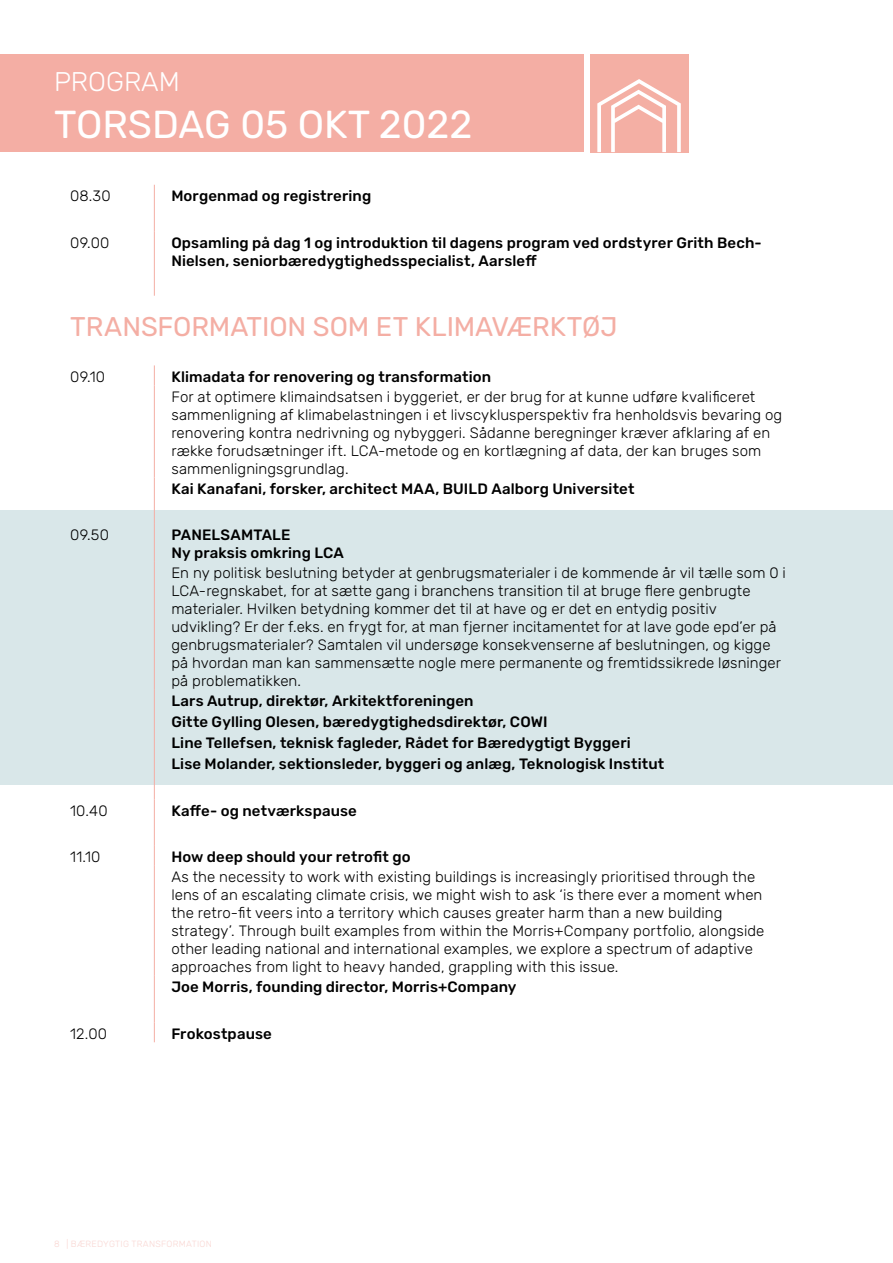
<style>
.page{position:relative;width:893px;height:1263px;background:#fff}
.page>*{position:absolute;margin:0;border:0;box-sizing:border-box;transform-origin:0 0}
.t1{font:39px "Rubik";color:#fff}
.t2{font:27px "Rubik";letter-spacing:-.005em;color:#f4aea4}
.t3{font:300 27px "Rubik";color:#fff}
.t4{font:300 15px/18px "Rubik";letter-spacing:.005em;color:#000}
.t5{font:500 15px/21px "Rubik";letter-spacing:.01em;color:#000}
.t6{font:300 9px "Rubik";letter-spacing:.025em;color:#f9d6d2}
</style>
<div class="page">
<div style="left:0;top:510px;width:893px;height:274px;background:#d9e7e9"></div>
<hr style="left:154px;top:185px;width:1px;height:46px;background:#f4aea4">
<hr style="left:154px;top:231px;width:1px;height:65px;background:#f4aea4">
<svg style="left:154px;top:365px;width:1px;height:20px"></svg>
<hr style="left:154px;top:385px;width:1px;height:92px;background:#f4aea4">
<hr style="left:154px;top:477px;width:1px;height:47px;background:#f4aea4">
<hr style="left:154px;top:524px;width:1px;height:38px;background:#f4aea4">
<hr style="left:154px;top:562px;width:1px;height:128px;background:#f4aea4">
<hr style="left:154px;top:690px;width:1px;height:109px;background:#f4aea4">
<hr style="left:154px;top:799px;width:1px;height:47px;background:#f4aea4">
<svg style="left:154px;top:846px;width:1px;height:20px"></svg>
<hr style="left:154px;top:866px;width:1px;height:110px;background:#f4aea4">
<hr style="left:154px;top:976px;width:1px;height:46px;background:#f4aea4">
<svg style="left:154px;top:1022px;width:1px;height:20px"></svg>
<div style="left:590px;top:54px;width:98px;height:98px;background:#f4afa4"></div>
<svg style="left:597px;top:79px;width:84px;height:73px"></svg>
<div style="left:0;top:54px;width:584px;height:98px;background:#f4aea4"></div>
<h2 class="t3" style="left:54px;top:66px;width:127px">PROGRAM</h2>
<h1 class="t1" style="left:54px;top:102px;width:420px">TORSDAG 05 OKT 2022</h1>
<p class="t4" style="left:70px;top:187px;width:42px">08.30</p>
<p class="t5" style="left:171px;top:186px;width:201px">Morgenmad og registrering</p>
<p class="t4" style="left:70px;top:234px;width:41px">09.00</p>
<p class="t5" style="left:171px;top:234px;width:592px;line-height:18px">Opsamling på dag 1 og introduktion til dagens program ved ordstyrer Grith Bech-<br>Nielsen, seniorbæredygtighedsspecialist, Aarsleff</p>
<h2 class="t2" style="left:70px;top:311px;width:549px">TRANSFORMATION SOM ET KLIMAVÆRKTØJ</h2>
<p class="t4" style="left:70px;top:368px;width:36px">09.10</p>
<p class="t5" style="left:171px;top:367px;width:321px">Klimadata for renovering og transformation</p>
<p class="t4" style="left:171px;top:388px;width:612px">For at optimere klimaindsatsen i byggeriet, er der brug for at kunne udføre kvalificeret sammenligning af klimabelastningen i et livscyklusperspektiv fra henholdsvis bevaring og renovering kontra nedrivning og nybyggeri. Sådanne beregninger kræver afklaring af en række forudsætninger ift. LCA-metode og en kortlægning af data, der kan bruges som sammenligningsgrundlag.</p>
<p class="t5" style="left:171px;top:479px;width:465px">Kai Kanafani, forsker, architect MAA, BUILD Aalborg Universitet</p>
<p class="t4" style="left:70px;top:527px;width:40px">09.50</p>
<p class="t5" style="left:171px;top:527px;width:174px;line-height:18px">PANELSAMTALE<br>Ny praksis omkring LCA</p>
<p class="t4" style="left:171px;top:565px;width:616px">En ny politisk beslutning betyder at genbrugsmaterialer i de kommende år vil tælle som 0 i LCA-regnskabet, for at sætte gang i branchens transition til at bruge flere genbrugte materialer. Hvilken betydning kommer det til at have og er det en entydig positiv udvikling? Er der f.eks. en frygt for, at man fjerner incitamentet for at lave gode epd’er på genbrugsmaterialer? Samtalen vil undersøge konsekvenserne af beslutningen, og kigge på hvordan man kan sammensætte nogle mere permanente og fremtidssikrede løsninger på problematikken.</p>
<p class="t5" style="left:171px;top:691px;width:494px">Lars Autrup, direktør, Arkitektforeningen<br>Gitte Gylling Olesen, bæredygtighedsdirektør, COWI<br>Line Tellefsen, teknisk fagleder, Rådet for Bæredygtigt Byggeri<br>Lise Molander, sektionsleder, byggeri og anlæg, Teknologisk Institut</p>
<p class="t4" style="left:70px;top:802px;width:39px">10.40</p>
<p class="t5" style="left:171px;top:801px;width:187px">Kaffe- og netværkspause</p>
<p class="t4" style="left:70px;top:849px;width:32px">11.10</p>
<p class="t5" style="left:171px;top:847px;width:241px">How deep should your retrofit go</p>
<p class="t4" style="left:171px;top:869px;width:594px">As the necessity to work with existing buildings is increasingly prioritised through the lens of an escalating climate crisis, we might wish to ask ‘is there ever a moment when the retro-fit veers into a territory which causes greater harm than a new building strategy’. Through built examples from within the Morris+Company portfolio, alongside other leading national and international examples, we explore a spectrum of adaptive approaches from light to heavy handed, grappling with this issue.</p>
<p class="t5" style="left:171px;top:977px;width:347px">Joe Morris, founding director, Morris+Company</p>
<p class="t4" style="left:70px;top:1025px;width:38px">12.00</p>
<p class="t5" style="left:171px;top:1023px;width:102px">Frokostpause</p>
<p class="t6" style="left:54px;top:1238px;width:159px">8 | BÆREDYGTIG TRANSFORMATION</p>
</div>
